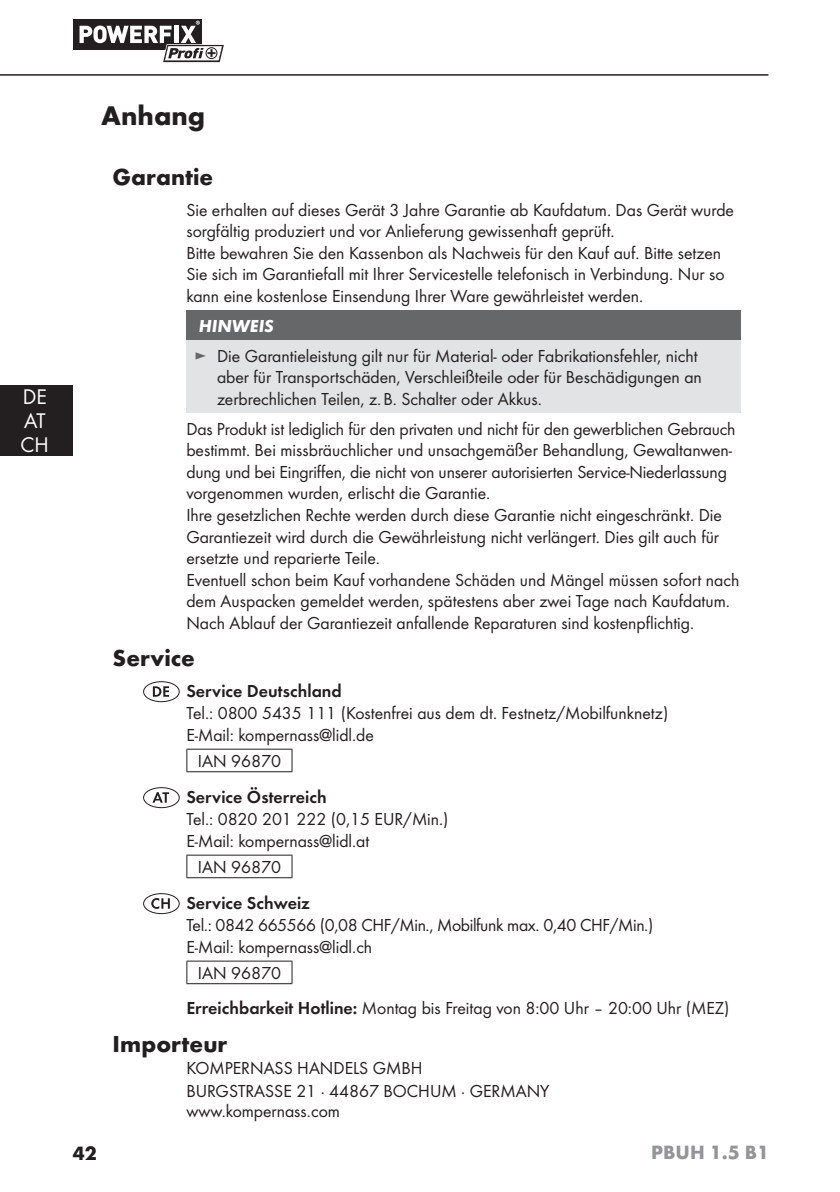
<style>
.page{position:relative;width:840px;height:1192px;background:#fff}
.page>*{position:absolute;margin:0;border:0;box-sizing:border-box;transform-origin:0 0}
.t1{font:700 28px "Futura";color:#231f20}
.t2{font:700 24px "Futura";color:#231f20}
.t3{font:22px/24px "Futura Boo";color:#fff}
.t4{font:700 20px "Futura";color:#939598}
.t5{font:700 20px "Futura";color:#231f20}
.t6{font:18px/21.6px "Futura Boo";color:#231f20}
.t7{font:18px/22px "Futura Boo";letter-spacing:-.02em;color:#231f20}
.t8{font:18px "Futura Dem";color:#231f20}
.t9{font:italic 700 18px "Futura";color:#fff}
.s1{color:#656769}
.s2{font-family:"Futura Dem"}
</style>
<div class="page">
<hr style="left:0;top:74px;width:768px;height:2px;background:#231f20">
<div style="left:0;top:385px;width:73px;height:71px;background:#231f20"></div>
<svg style="left:73px;top:19px;width:151px;height:43px"></svg>
<div style="left:186px;top:310px;width:554px;height:30px;background:#656769"></div>
<div style="left:186px;top:340px;width:554px;height:73px;background:#e2e3e4"></div>
<div style="left:143px;top:681px;width:37px;height:21px;border:1px solid #231f20;border-radius:50%"></div>
<svg style="left:153px;top:686px;width:16px;height:11px"></svg>
<hr style="left:186px;top:748px;width:106px;height:1px;background:#231f20">
<svg style="left:186px;top:749px;width:1px;height:22px"></svg>
<svg style="left:291px;top:749px;width:1px;height:22px"></svg>
<hr style="left:186px;top:771px;width:106px;height:1px;background:#231f20">
<div style="left:143px;top:787px;width:37px;height:21px;border:1px solid #231f20;border-radius:50%"></div>
<svg style="left:152px;top:792px;width:17px;height:10px"></svg>
<hr style="left:186px;top:854px;width:106px;height:1px;background:#231f20">
<svg style="left:186px;top:855px;width:1px;height:22px"></svg>
<svg style="left:291px;top:855px;width:1px;height:22px"></svg>
<hr style="left:186px;top:877px;width:106px;height:1px;background:#231f20">
<div style="left:143px;top:893px;width:37px;height:21px;border:1px solid #231f20;border-radius:50%"></div>
<svg style="left:151px;top:898px;width:19px;height:11px"></svg>
<hr style="left:186px;top:960px;width:106px;height:1px;background:#231f20">
<svg style="left:186px;top:961px;width:1px;height:22px"></svg>
<svg style="left:291px;top:961px;width:1px;height:22px"></svg>
<hr style="left:186px;top:983px;width:106px;height:1px;background:#231f20">
<p class="t3" style="left:21px;top:386px;width:30px">DE<br>AT<br>CH</p>
<h1 class="t1" style="left:101px;top:105px;width:105px">Anhang</h1>
<h2 class="t2" style="left:113px;top:168px;width:102px">Garantie</h2>
<p class="t6" style="left:186px;top:200px;width:549px">Sie erhalten auf dieses Gerät 3 Jahre Garantie ab Kaufdatum. Das Gerät wurde sorgfältig produziert und vor Anlieferung gewissenhaft geprüft.<br>Bitte bewahren Sie den Kassenbon als Nachweis für den Kauf auf. Bitte setzen Sie sich im Garantiefall mit Ihrer Servicestelle telefonisch in Verbindung. Nur so kann eine kostenlose Einsendung Ihrer Ware gewährleistet werden.</p>
<p class="t9" style="left:199px;top:320px;width:76px">HINWEIS</p>
<p class="t6" style="left:217px;top:346px;width:486px;text-indent:-23px"><span class="s1">►</span> Die Garantieleistung gilt nur für Material- oder Fabrikationsfehler, nicht aber für Transportschäden, Verschleißteile oder für Beschädigungen an zerbrechlichen Teilen, z. B. Schalter oder Akkus.</p>
<p class="t6" style="left:186px;top:419px;width:554px">Das Produkt ist lediglich für den privaten und nicht für den gewerblichen Gebrauch bestimmt. Bei missbräuchlicher und unsachgemäßer Behandlung, Gewaltanwen&shy;dung und bei Eingriffen, die nicht von unserer autorisierten Service-Niederlassung vorgenommen wurden, erlischt die Garantie.<br>Ihre gesetzlichen Rechte werden durch diese Garantie nicht eingeschränkt. Die Garantiezeit wird durch die Gewährleistung nicht verlängert. Dies gilt auch für ersetzte und reparierte Teile.<br>Eventuell schon beim Kauf vorhandene Schäden und Mängel müssen sofort nach dem Auspacken gemeldet werden, spätestens aber zwei Tage nach Kaufdatum.<br>Nach Ablauf der Garantiezeit anfallende Reparaturen sind kostenpflichtig.</p>
<h2 class="t2" style="left:113px;top:649px;width:84px">Service</h2>
<p class="t8" style="left:186px;top:680px;width:157px">Service Deutschland</p>
<p class="t6" style="left:186px;top:703px;width:483px">Tel.: 0800 5435 111 (Kostenfrei aus dem dt. Festnetz/Mobilfunknetz)<br>E-Mail: kompernass@lidl.de</p>
<p class="t6" style="left:198px;top:751px;width:84px">IAN 96870</p>
<p class="t8" style="left:186px;top:786px;width:142px">Service Österreich</p>
<p class="t6" style="left:186px;top:809px;width:264px">Tel.: 0820 201 222 (0,15 EUR/Min.)<br>E-Mail: kompernass@lidl.at</p>
<p class="t6" style="left:198px;top:857px;width:84px">IAN 96870</p>
<p class="t8" style="left:186px;top:892px;width:125px">Service Schweiz</p>
<p class="t7" style="left:186px;top:915px;width:468px">Tel.: 0842 665566 (0,08 CHF/Min., Mobilfunk max. 0,40 CHF/Min.)<br>E-Mail: kompernass@lidl.ch</p>
<p class="t6" style="left:186px;top:956px;width:544px;line-height:35.2px;text-indent:12px">IAN 96870<br><span class="s2">Erreichbarkeit Hotline:</span> Montag bis Freitag von 8:00 Uhr – 20:00 Uhr (MEZ)</p>
<h2 class="t2" style="left:113px;top:1034px;width:116px">Importeur</h2>
<p class="t6" style="left:186px;top:1057px;width:364px;line-height:22.6px">KOMPERNASS HANDELS GMBH<br>BURGSTRASSE 21 · 44867 BOCHUM · GERMANY</p>
<p class="t6" style="left:186px;top:1101px;width:155px">www.kompernass.com</p>
<p class="t5" style="left:73px;top:1145px;width:25px">42</p>
<p class="t4" style="left:651px;top:1144px;width:119px">PBUH 1.5 B1</p>
</div>
